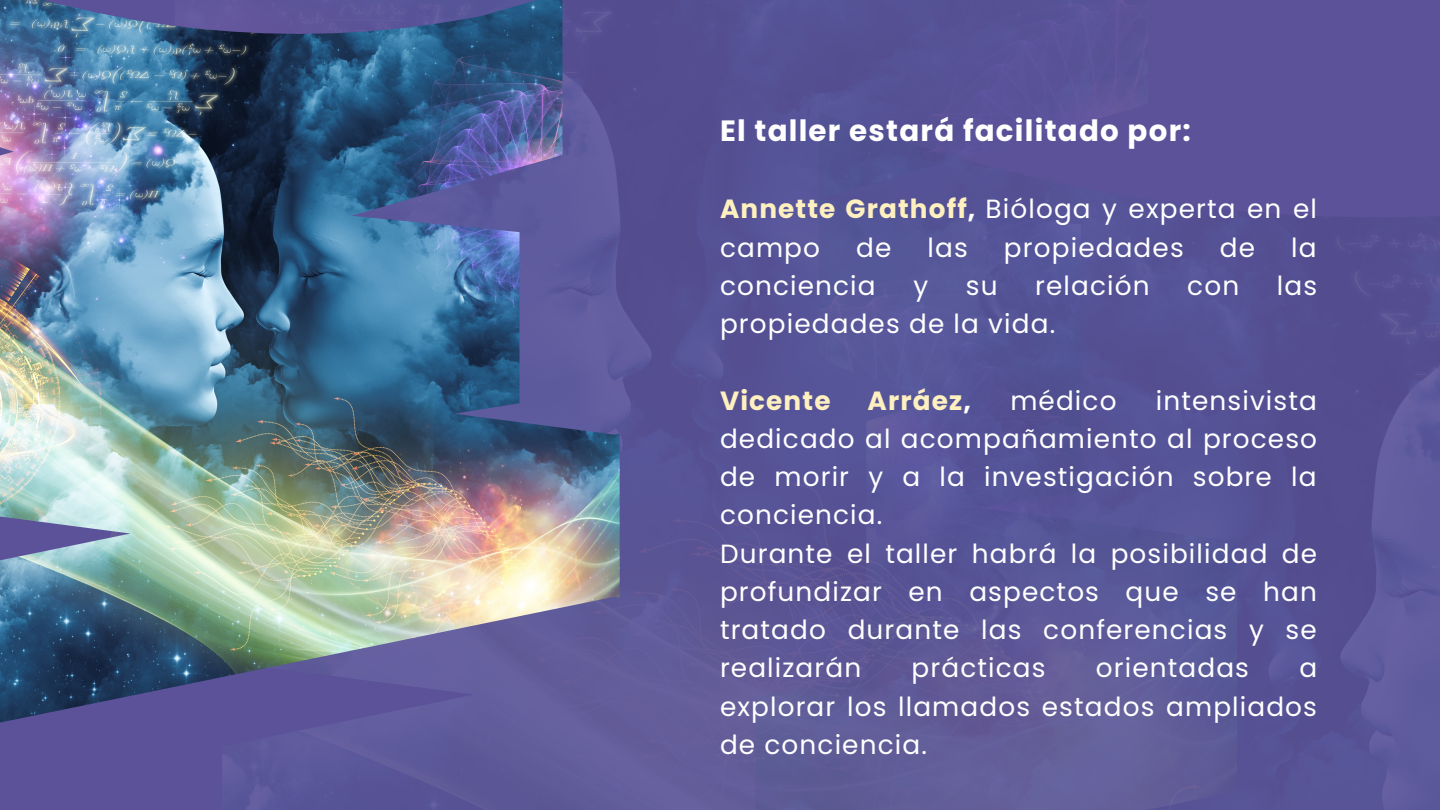
<style>
.page{position:relative;width:1440px;height:810px;background:#5b5299}
.page>*{position:absolute;margin:0;border:0;box-sizing:border-box;transform-origin:0 0}
.t1{font:700 29.3px "Poppins";letter-spacing:.045em;color:#fff}
.t2{font:26.3px/38.2px "Poppins";letter-spacing:.045em;color:#fff}
.t3{font:700 26.3px "Poppins";letter-spacing:.045em;color:#fff0c0}
.s1{font-weight:700;color:#fff0c0}
.s2{font-weight:700}
.s3{color:#fff}
</style>
<div class="page">
<img style="left:1237px;top:216px;width:203px;height:592px">
<img style="left:222px;top:0;width:1015px;height:810px">
<img style="left:0;top:0;width:620px;height:729px">
<p class="t1" style="left:720px;top:110px;width:472px">El taller estará facilitado por:</p>
<p class="t2" style="left:720px;top:190px;width:598px"><span class="s1">Annette Grathoff</span><span class="s2">,</span> Bióloga y experta en el campo</p>
<p class="t2" style="left:856px;top:228px;width:37px">de</p>
<p class="t2" style="left:928px;top:228px;width:42px">las</p>
<p class="t2" style="left:1004px;top:228px;width:181px">propiedades</p>
<p class="t2" style="left:1220px;top:228px;width:37px">de</p>
<p class="t2" style="left:1291px;top:228px;width:27px">la</p>
<p class="t2" style="left:720px;top:267px;width:157px">conciencia</p>
<p class="t2" style="left:913px;top:267px;width:16px">y</p>
<p class="t2" style="left:966px;top:267px;width:33px">su</p>
<p class="t2" style="left:1035px;top:267px;width:116px">relación</p>
<p class="t2" style="left:1187px;top:267px;width:53px">con</p>
<p class="t2" style="left:1277px;top:267px;width:42px">las</p>
<p class="t2" style="left:720px;top:305px;width:337px">propiedades de la vida.</p>
<p class="t3" style="left:720px;top:382px;width:112px">Vicente</p>
<p class="t3" style="left:868px;top:382px;width:105px">Arráez<span class="s3">,</span></p>
<p class="t2" style="left:1010px;top:381px;width:108px">médico</p>
<p class="t2" style="left:720px;top:381px;width:599px;text-indent:436px">intensivista dedicado al acompañamiento al proceso de morir y a la investigación sobre la conciencia.<br>Durante el taller habrá la posibilidad de profundizar en aspectos que se han tratado durante las conferencias y se realizarán</p>
<p class="t2" style="left:912px;top:649px;width:136px">prácticas</p>
<p class="t2" style="left:1096px;top:649px;width:155px">orientadas</p>
<p class="t2" style="left:720px;top:649px;width:599px;text-align:justify;text-indent:579px">a explorar los llamados estados ampliados de conciencia.</p>
</div>
